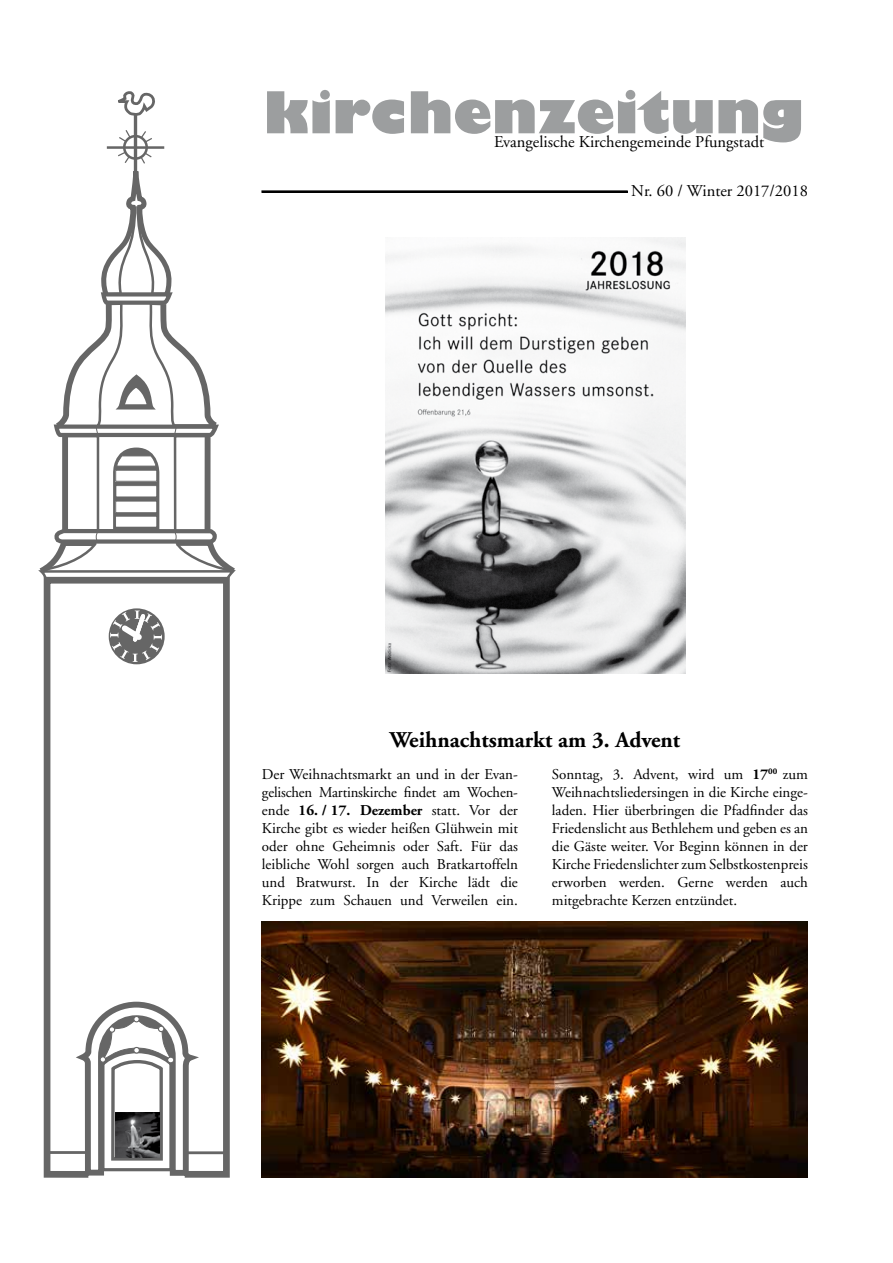
<style>
.page{position:relative;width:893px;height:1263px;background:#fff}
.page>*{position:absolute;margin:0;border:0;box-sizing:border-box;transform-origin:0 0}
.t1{font:800 63px "Chantilly UB";letter-spacing:.03em;color:#9c9e9f}
.t2{font:700 22.5px "Adobe Garamond";color:#000}
.t3{font:16.5px "Adobe Garamond";color:#000}
.t4{font:15px/18px "Adobe Garamond";color:#000;text-align:justify}
.s1{font-weight:700}
</style>
<div class="page">
<div style="left:262px;top:191px;width:365px;height:2px;border:1px solid #000"></div>
<svg style="left:43px;top:582px;width:187px;height:596px"></svg>
<svg style="left:44px;top:999px;width:185px;height:179px"></svg>
<div style="left:109px;top:1026px;width:6px;height:7px;border:1px solid #000;border-radius:50%"></div>
<svg style="left:118px;top:91px;width:37px;height:27px"></svg>
<hr style="left:134px;top:115px;width:3px;height:57px;background:#000">
<svg style="left:38px;top:129px;width:198px;height:453px"></svg>
<svg style="left:110px;top:610px;width:52px;height:52px"></svg>
<img style="left:262px;top:921px;width:546px;height:257px">
<img style="left:385px;top:237px;width:300px;height:436px">
<img style="left:115px;top:1112px;width:44px;height:45px">
<h1 class="t1" style="left:265px;top:76px;width:539px">kirchenzeitung</h1>
<p class="t3" style="left:494px;top:133px;width:272px">Evangelische Kirchengemeinde Pfungstadt</p>
<p class="t3" style="left:631px;top:182px;width:178px">Nr. 60 / Winter 2017/2018</p>
<h2 class="t2" style="left:390px;top:727px;width:292px">Weihnachtsmarkt am 3. Advent</h2>
<p class="t4" style="left:552px;top:766px;width:257px">Sonntag, 3. Advent, wird um <span class="s1">17</span><sup>00</sup> zum Weihnachtsliedersingen in die Kirche einge&shy;laden. Hier überbringen die Pfadfinder das Friedenslicht aus Bethlehem und geben es an die Gäste weiter. Vor Beginn können in der Kirche Friedenslichter zum Selbstkostenpreis erworben werden. Gerne werden auch mitgebrachte Kerzen entzündet.</p>
<p class="t4" style="left:262px;top:766px;width:258px">Der Weihnachtsmarkt an und in der Evan&shy;gelischen Martinskirche findet am Wochen&shy;ende <span class="s1">16. / 17. Dezember</span> statt. Vor der Kirche gibt es wieder heißen Glühwein mit oder ohne Geheimnis oder Saft. Für das leibliche Wohl sorgen auch Bratkartoffeln und Bratwurst. In der Kirche lädt die Krippe zum Schauen und Verweilen ein.</p>
</div>
